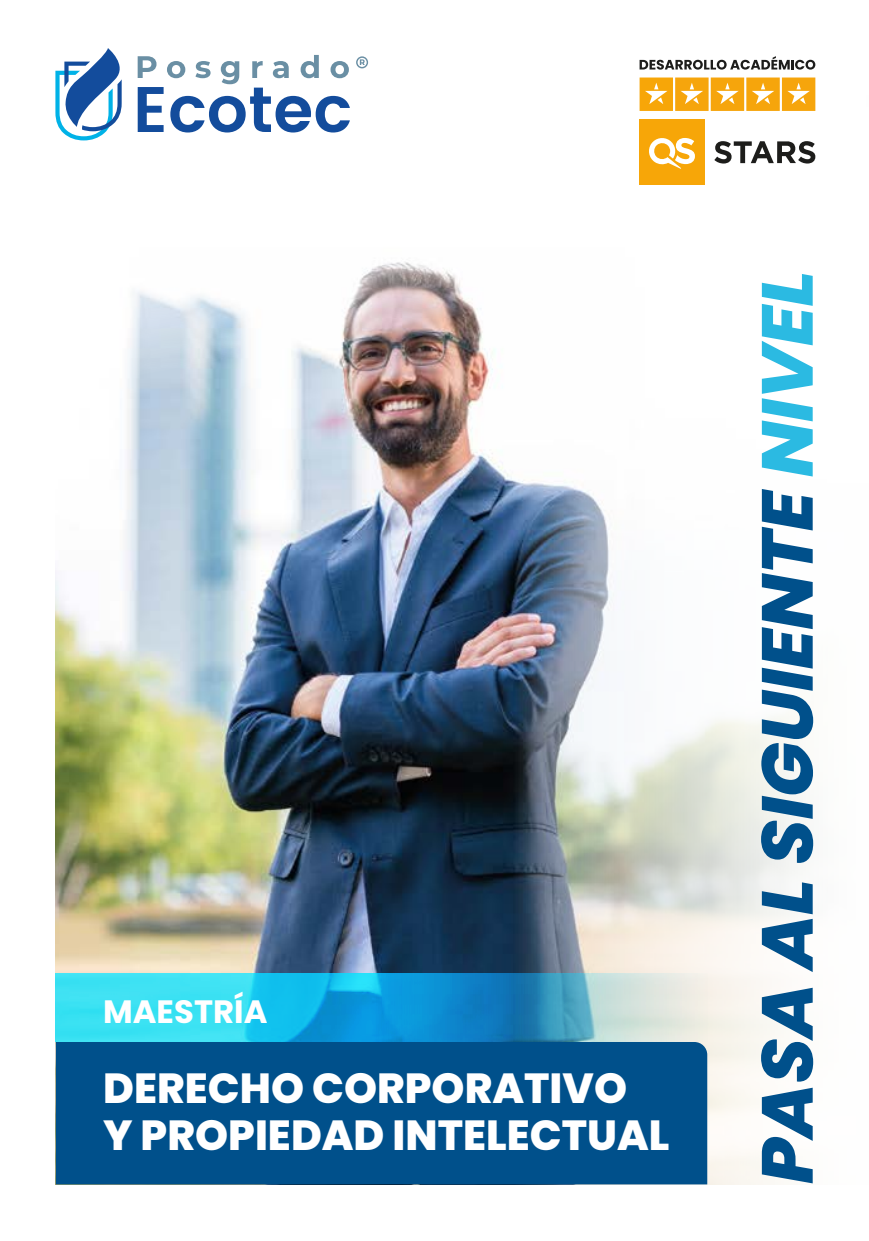
<style>
.page{position:relative;width:869px;height:1241px;background:#fff}
.page>*{position:absolute;margin:0;border:0;box-sizing:border-box;transform-origin:0 0}
.t1{font:italic 800 72.1px "Poppins";color:#00508b}
.t2{font:800 42px/47.2px "Poppins";color:#fff}
.t3{font:700 32.38px "Poppins";color:#fff}
.s1{color:#2bbae2}
</style>
<div class="page">
<img style="left:56px;top:402px;width:458px;height:571px">
<svg style="left:79px;top:56px;width:416px;height:346px"></svg>
<svg style="left:55px;top:48px;width:73px;height:92px"></svg>
<svg style="left:356px;top:56px;width:12px;height:12px"></svg>
<svg style="left:138px;top:55px;width:212px;height:77px"></svg>
<svg style="left:514px;top:63px;width:302px;height:1122px"></svg>
<div style="left:639px;top:120px;width:65px;height:65px;background:#f7a608"></div>
<svg style="left:649px;top:138px;width:45px;height:31px"></svg>
<svg style="left:714px;top:141px;width:101px;height:22px"></svg>
<svg style="left:639px;top:77px;width:176px;height:34px;background:#f7b639"></svg>
<svg style="left:639px;top:56px;width:176px;height:14px"></svg>
<div style="left:56px;top:1041px;width:651px;height:143px;background:#00508b"></div>
<svg style="left:56px;top:973px;width:651px;height:68px;background:#44bcdd"></svg>
<p class="t3" style="left:103px;top:992px;width:166px">MAESTRÍA</p>
<p class="t2" style="left:103px;top:1064px;width:567px">DERECHO CORPORATIVO<br>Y PROPIEDAD INTELECTUAL</p>
<h1 class="t1" style="left:745px;top:1183px;width:914px;rotate:-90deg">PASA AL SIGUIENTE <span class="s1">NIVEL</span></h1>
</div>
